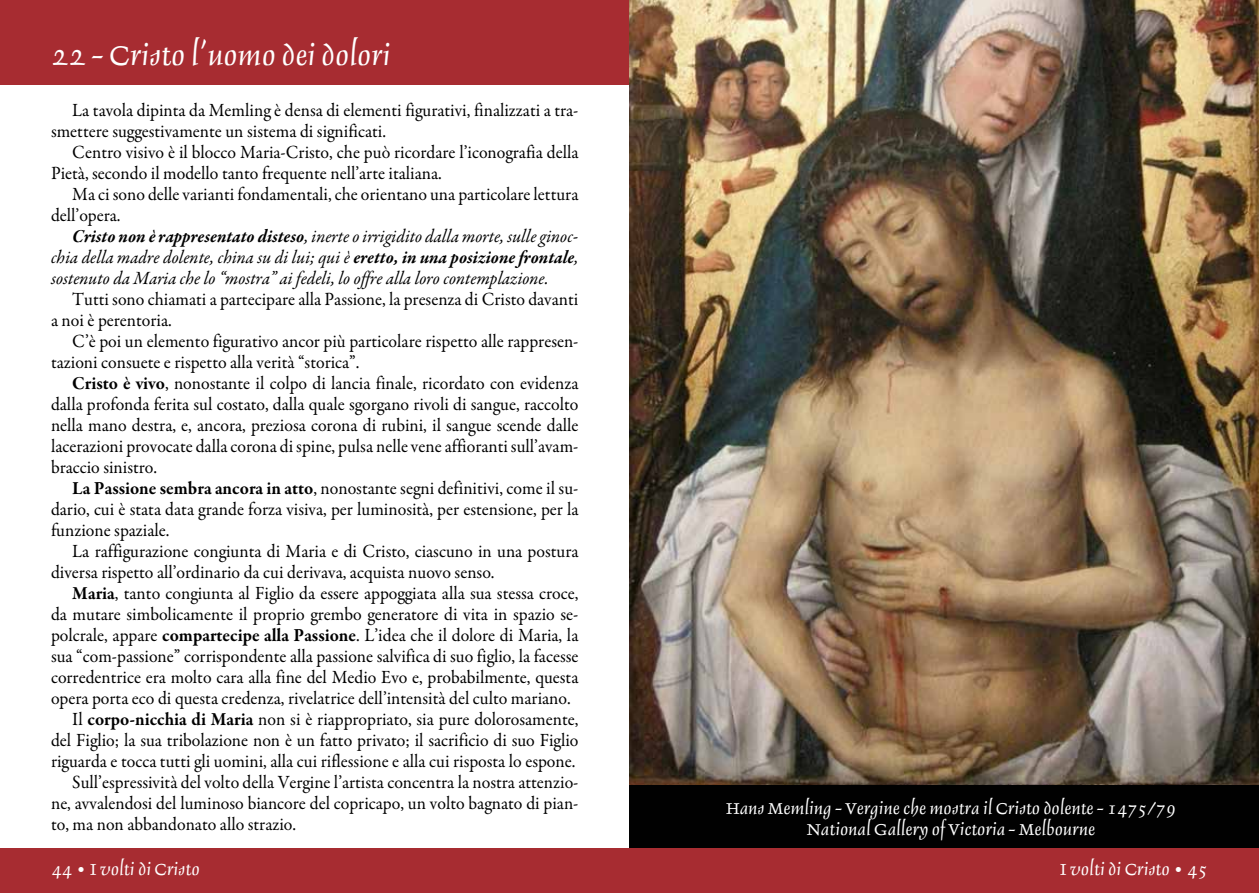
<style>
.page{position:relative;width:1259px;height:893px;background:#fff}
.page>*{position:absolute;margin:0;border:0;box-sizing:border-box;transform-origin:0 0}
.t1{font:36px "Delphin I";color:#fff}
.t2{font:21.45px "Delphin I";color:#fff}
.t3{font:21px/21px "Delphin I";color:#fff;text-align:center}
.t4{font:18.75px/21px "Garamond Premr Pro";color:#000;scale:.95 1}
.t5{font:italic 18.75px/21px "Garamond Premr Pro";color:#000;text-align:justify;scale:.95 1}
.s1{font-weight:700}
</style>
<div class="page">
<div style="left:629px;top:848px;width:630px;height:45px;background:#a72c31"></div>
<div style="left:0;top:848px;width:642px;height:45px;background:#a72c31"></div>
<div style="left:0;top:0;width:642px;height:85px;background:#a72c31"></div>
<div style="left:630px;top:784px;width:629px;height:64px;background:#010101"></div>
<img style="left:629px;top:0;width:630px;height:784px">
<h1 class="t1" style="left:51px;top:37px;width:341px">22 - Cristo l’uomo dei dolori</h1>
<p class="t4" style="left:51px;top:100px;width:557px;text-indent:21px">La tavola dipinta da Memling è densa di elementi figurativi, finalizzati a tra&shy;smettere suggestivamente un sistema di significati.</p>
<p class="t4" style="left:51px;top:142px;width:557px;text-indent:21px">Centro visivo è il blocco Maria-Cristo, che può ricordare l’iconografia della<br>Pietà, secondo il modello tanto frequente nell’arte italiana.</p>
<p class="t4" style="left:51px;top:184px;width:556px;text-indent:21px">Ma ci sono delle varianti fondamentali, che orientano una particolare lettura dell’opera.</p>
<p class="t5" style="left:51px;top:226px;width:556px;text-indent:21px"><span class="s1">Cristo non è rappresentato disteso</span>, inerte o irrigidito dalla morte, sulle ginoc&shy;chia della madre dolente, china su di lui; qui è <span class="s1">eretto, in una posizione frontale</span>, sostenuto da Maria che lo “mostra” ai fedeli, lo offre alla loro contemplazione.</p>
<p class="t4" style="left:51px;top:289px;width:556px;text-indent:21px">Tutti sono chiamati a partecipare alla Passione, la presenza di Cristo davanti a noi è perentoria.</p>
<p class="t4" style="left:51px;top:331px;width:557px;text-indent:21px">C’è poi un elemento figurativo ancor più particolare rispetto alle rappresen&shy;tazioni consuete e rispetto alla verità “storica”.</p>
<p class="t4" style="left:51px;top:373px;width:557px;text-align:justify;text-indent:21px"><span class="s1">Cristo è vivo</span>, nonostante il colpo di lancia finale, ricordato con evidenza dalla profonda ferita sul costato, dalla quale sgorgano rivoli di sangue, raccolto nella mano destra, e, ancora, preziosa corona di rubini, il sangue scende dalle lacerazioni provocate dalla corona di spine, pulsa nelle vene affioranti sull’avam&shy;braccio sinistro.</p>
<p class="t4" style="left:51px;top:478px;width:557px;text-align:justify;text-indent:21px"><span class="s1">La Passione sembra ancora in atto</span>, nonostante segni definitivi, come il su&shy;dario, cui è stata data grande forza visiva, per luminosità, per estensione, per la funzione spaziale.</p>
<p class="t4" style="left:51px;top:541px;width:557px;text-indent:21px">La raffigurazione congiunta di Maria e di Cristo, ciascuno in una postura diversa rispetto all’ordinario da cui derivava, acquista nuovo senso.</p>
<p class="t4" style="left:72px;top:583px;width:534px"><span class="s1">Maria</span>, tanto congiunta al Figlio da essere appoggiata alla sua stessa croce,</p>
<p class="t4" style="left:51px;top:604px;width:556px">da mutare simbolicamente il proprio grembo generatore di vita in spazio se-</p>
<p class="t4" style="left:51px;top:625px;width:556px">polcrale, appare <span class="s1">compartecipe alla Passione</span>. L’idea che il dolore di Maria, la</p>
<p class="t4" style="left:51px;top:646px;width:556px">sua “com-passione” corrispondente alla passione salvifica di suo figlio, la facesse</p>
<p class="t4" style="left:51px;top:667px;width:557px">corredentrice era molto cara alla fine del Medio Evo e, probabilmente, questa</p>
<p class="t4" style="left:51px;top:688px;width:548px">opera porta eco di questa credenza, rivelatrice dell’intensità del culto mariano.</p>
<p class="t4" style="left:72px;top:709px;width:534px">Il <span class="s1">corpo-nicchia di Maria</span> non si è riappropriato, sia pure dolorosamente,</p>
<p class="t4" style="left:51px;top:730px;width:557px">del Figlio; la sua tribolazione non è un fatto privato; il sacrificio di suo Figlio</p>
<p class="t4" style="left:51px;top:751px;width:553px">riguarda e tocca tutti gli uomini, alla cui riflessione e alla cui risposta lo espone.</p>
<p class="t4" style="left:72px;top:772px;width:534px">Sull’espressività del volto della Vergine l’artista concentra la nostra attenzio-</p>
<p class="t4" style="left:51px;top:793px;width:557px">ne, avvalendosi del luminoso biancore del copricapo, un volto bagnato di pian-</p>
<p class="t4" style="left:51px;top:814px;width:259px">to, ma non abbandonato allo strazio.</p>
<p class="t3" style="left:726px;top:798px;width:451px">Hans Memling - Vergine che mostra il Cristo dolente - 1475/79<br>National Gallery of Victoria - Melbourne</p>
<p class="t2" style="left:52px;top:858px;width:149px">44 • I volti di Cristo</p>
<p class="t2" style="left:1060px;top:858px;width:149px">I volti di Cristo • 45</p>
</div>
